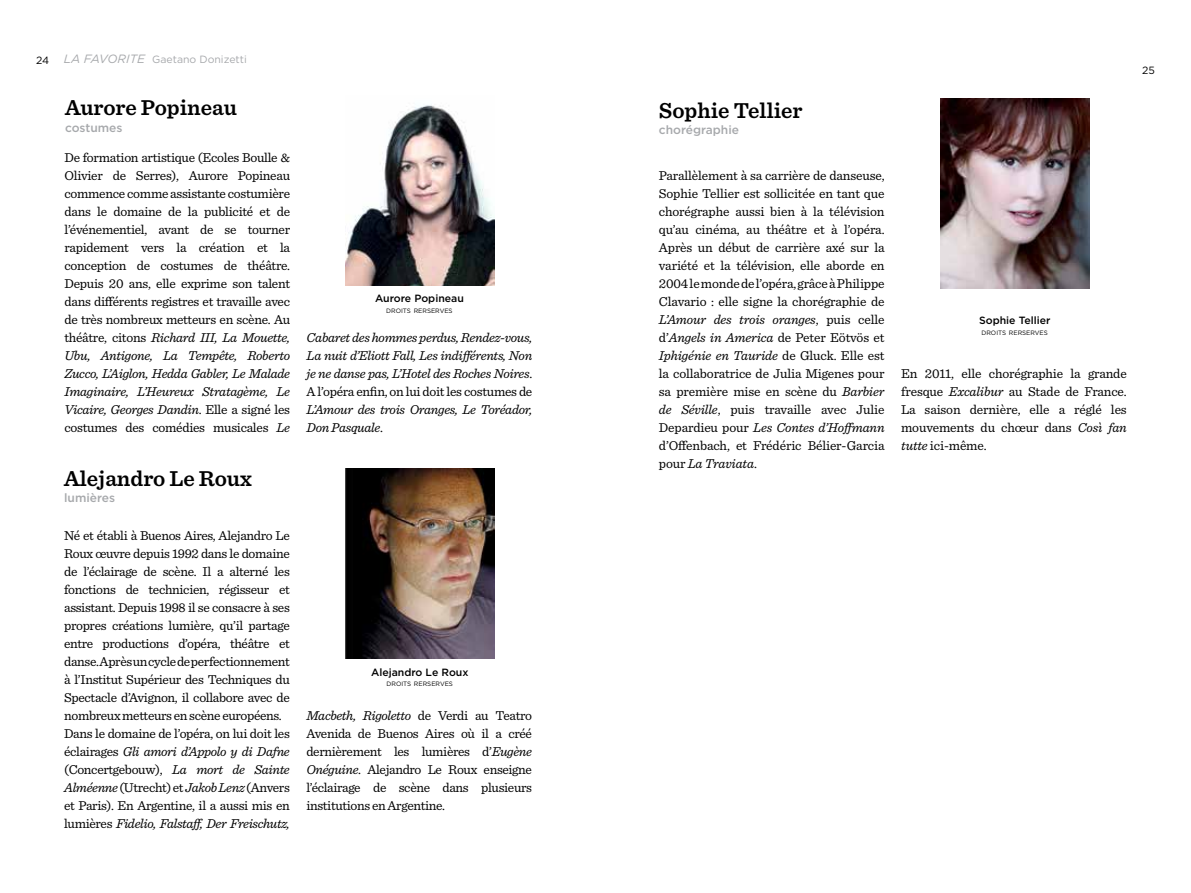
<style>
.page{position:relative;width:1191px;height:893px;background:#fff}
.page>*{position:absolute;margin:0;border:0;box-sizing:border-box;transform-origin:0 0}
.t1{font:600 22.5px "Sentinel";color:#000}
.t2{font:13.5px/18px "Sentinel";letter-spacing:-.025em;color:#000;text-align:justify}
.t3{font:italic 13.5px/18px "Sentinel";letter-spacing:-.02em;color:#000;text-align:justify}
.t4{font:500 12px "Gotham";color:#a7a9ac}
.t5{font:500 10.5px "Gotham";color:#000}
.t6{font:10.5px "Gotham";color:#a7a9ac}
.t7{font:10.5px "Gotham";color:#000}
.t8{font:6.3px "Gotham";color:#000}
.s1{font-style:italic;font-size:12px}
.s2{font-style:italic}
.s3{font-style:normal}
</style>
<div class="page">
<img style="left:345px;top:105px;width:149px;height:181px">
<img style="left:345px;top:469px;width:149px;height:190px">
<img style="left:940px;top:99px;width:149px;height:189px">
<p class="t7" style="left:36px;top:53px;width:15px">24</p>
<p class="t6" style="left:64px;top:53px;width:185px"><span class="s1">LA FAVORITE</span> Gaetano Donizetti</p>
<h1 class="t1" style="left:65px;top:91px;width:173px">Aurore Popineau</h1>
<p class="t4" style="left:65px;top:120px;width:59px">costumes</p>
<p class="t2" style="left:64px;top:148px;width:227px">De formation artistique (Ecoles Boulle &amp; Olivier de Serres), Aurore Popineau commence comme assistante costumière dans le domaine de la publicité et de l’événementiel, avant de se tourner rapidement vers la création et la conception de costumes de théâtre.<br>Depuis 20 ans, elle exprime son talent dans différents registres et travaille avec de très nombreux metteurs en scène. Au théâtre, citons <span class="s2">Richard III, La Mouette, Ubu, Antigone, La Tempête, Roberto Zucco, L’Aiglon, Hedda Gabler, Le Malade Imaginaire, L’Heureux Stratagème, Le Vicaire, Georges Dandin</span>. Elle a signé les costumes des comédies musicales <span class="s2">Le</span></p>
<h1 class="t1" style="left:64px;top:461px;width:189px">Alejandro Le Roux</h1>
<p class="t4" style="left:64px;top:490px;width:52px">lumières</p>
<p class="t2" style="left:64px;top:526px;width:227px;text-align:left">Né et établi à Buenos Aires, Alejandro Le Roux œuvre depuis 1992 dans le domaine de l’éclairage de scène. Il a alterné les fonctions de technicien, régisseur et assistant. Depuis 1998 il se consacre à ses propres créations lumière, qu’il partage entre productions d’opéra, théâtre et danse. Après un cycle de perfectionnement à l’Institut Supérieur des Techniques du Spectacle d’Avignon, il collabore avec de nombreux metteurs en scène européens.<br>Dans le domaine de l’opéra, on lui doit les éclairages <span class="s2">Gli amori d’Appolo y di Dafne </span>(Concertgebouw), <span class="s2">La mort de Sainte Alméenne</span> (Utrecht) et <span class="s2">Jakob Lenz</span> (Anvers et Paris). En Argentine, il a aussi mis en lumières <span class="s2">Fidelio, Falstaff, Der Freischutz,</span></p>
<p class="t5" style="left:375px;top:292px;width:90px">Aurore Popineau</p>
<p class="t8" style="left:386px;top:306px;width:68px">DROITS RERSERVES</p>
<p class="t3" style="left:307px;top:328px;width:227px">Cabaret des hommes perdus, Rendez-vous, La nuit d’Eliott Fall, Les indifférents, Non je ne danse pas, L’Hotel des Roches Noires<span class="s3">.<br>A l’opéra enfin, on lui doit les costumes de</span></p>
<p class="t3" style="left:307px;top:400px;width:227px">L’Amour des trois Oranges, Le Toréador,<br>Don Pasquale<span class="s3">.</span></p>
<p class="t5" style="left:371px;top:665px;width:99px">Alejandro Le Roux</p>
<p class="t8" style="left:386px;top:680px;width:68px">DROITS RERSERVES</p>
<p class="t2" style="left:306px;top:706px;width:227px"><span class="s2">Macbeth, Rigoletto</span> de Verdi au Teatro Avenida de Buenos Aires où il a créé dernièrement les lumières d’<span class="s2">Eugène Onéguine</span>. Alejandro Le Roux enseigne l’éclairage de scène dans plusieurs institutions en Argentine.</p>
<h1 class="t1" style="left:659px;top:93px;width:145px">Sophie Tellier</h1>
<p class="t4" style="left:659px;top:122px;width:82px">chorégraphie</p>
<p class="t2" style="left:659px;top:166px;width:227px">Parallèlement à sa carrière de danseuse, Sophie Tellier est sollicitée en tant que chorégraphe aussi bien à la télévision qu’au cinéma, au théâtre et à l’opéra.<br>Après un début de carrière axé sur la variété et la télévision, elle aborde en 2004 le monde de l’opéra, grâce à Philippe Clavario : elle signe la chorégraphie de <span class="s2">L’Amour des trois oranges</span>, puis celle d’<span class="s2">Angels in America</span> de Peter Eötvös et <span class="s2">Iphigénie en Tauride</span> de Gluck. Elle est la collaboratrice de Julia Migenes pour sa première mise en scène du <span class="s2">Barbier de Séville</span>, puis travaille avec Julie Depardieu pour <span class="s2">Les Contes d’Hoffmann </span>d’Offenbach, et Frédéric Bélier-Garcia pour <span class="s2">La Traviata</span>.</p>
<p class="t7" style="left:1142px;top:63px;width:14px">25</p>
<p class="t5" style="left:979px;top:313px;width:73px">Sophie Tellier</p>
<p class="t8" style="left:981px;top:328px;width:68px">DROITS RERSERVES</p>
<p class="t2" style="left:901px;top:364px;width:227px">En 2011, elle chorégraphie la grande fresque <span class="s2">Excalibur</span> au Stade de France.<br>La saison dernière, elle a réglé les mouvements du chœur dans <span class="s2">Così fan tutte</span> ici-même.</p>
</div>
